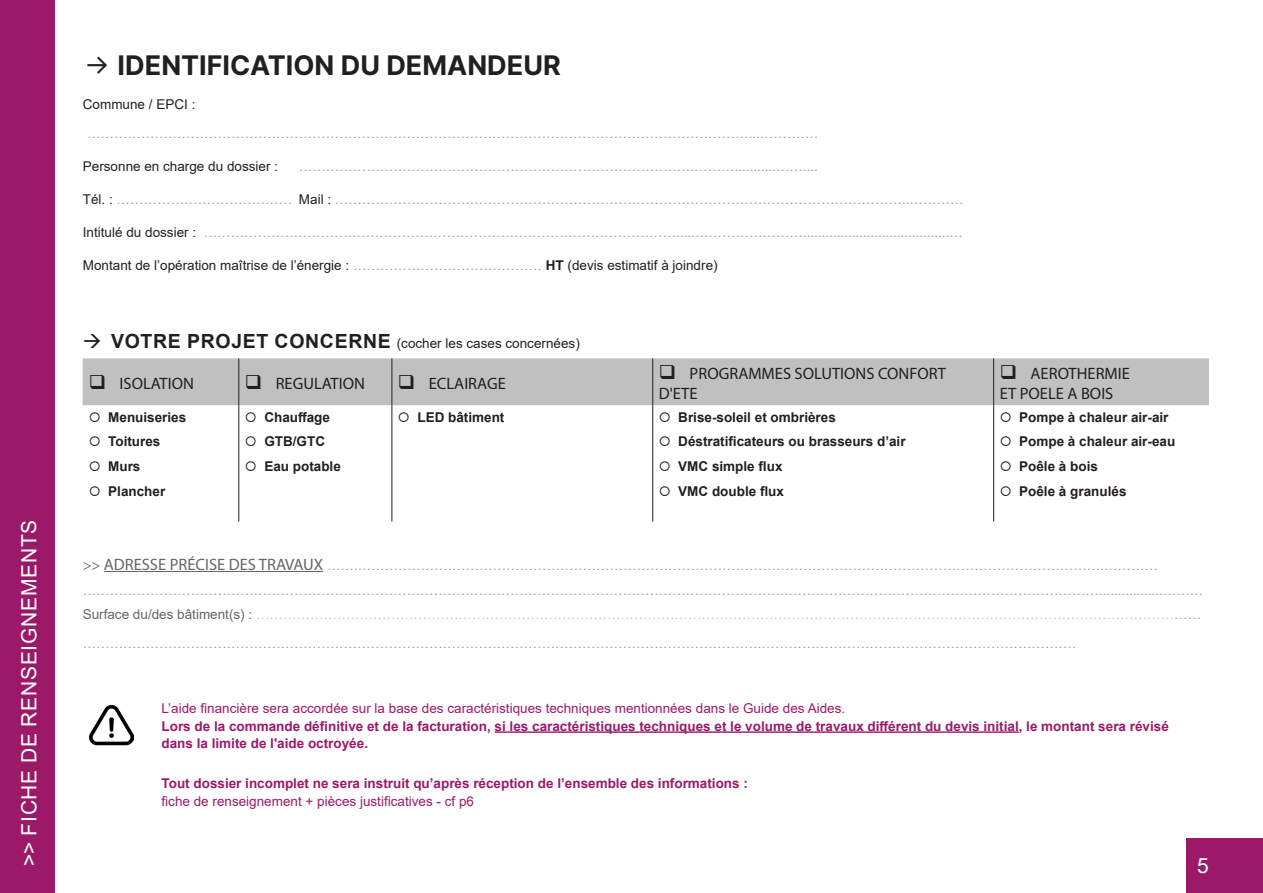
<style>
.page{position:relative;width:1263px;height:893px;background:#fff}
.page>*{position:absolute;margin:0;border:0;box-sizing:border-box;transform-origin:0 0}
.t1{font:700 27px "Inter";color:#231f20}
.t2{font:21px "Arial";letter-spacing:.035em;color:#fff}
.t3{font:16.5px/19.8px "Myriad Pro";color:#231f20}
.t4{font:13.5px "Arial";color:#999}
.t5{font:700 13.5px/17.7px "Arial";color:#9c1969}
.t6{font:700 13.5px "Arial";color:#231f20}
.t7{font:13.5px "Arial";color:#231f20}
.t8{font:13.5px "Arial";color:#9c1969}
.t9{font:13.5px "Arial";color:#c0c0c0}
.s1{font-weight:400}
.s2{color:#231f20}
.s3{color:#999}
.s4{font-weight:700}
.s5{font-weight:700;font-size:19.5px}
.s6{font-family:"Myriad Pro";font-size:15px;color:#666}
.s7{font-family:"Myriad Pro";font-size:16.5px;color:#666}
.s8{color:#666}
</style>
<div class="page">
<div style="left:0;top:0;width:54px;height:893px;background:#9c1969"></div>
<hr style="left:104px;top:571px;width:219px;height:1px;background:#666">
<div style="left:83px;top:358px;width:1126px;height:47px;background:#c0c0c0"></div>
<hr style="left:238px;top:358px;width:1px;height:47px;background:#231f20">
<hr style="left:391px;top:358px;width:1px;height:47px;background:#231f20">
<hr style="left:652px;top:358px;width:1px;height:47px;background:#231f20">
<hr style="left:993px;top:358px;width:1px;height:47px;background:#231f20">
<hr style="left:238px;top:405px;width:1px;height:117px;background:#231f20">
<hr style="left:391px;top:405px;width:1px;height:117px;background:#231f20">
<hr style="left:652px;top:405px;width:1px;height:117px;background:#231f20">
<hr style="left:993px;top:405px;width:1px;height:117px;background:#231f20">
<hr style="left:495px;top:731px;width:524px;height:2px;background:#9c1969">
<div style="left:1186px;top:839px;width:77px;height:54px;background:#9c1969"></div>
<img style="left:89px;top:704px;width:44px;height:42px">
<p class="t2" style="left:15px;top:866px;width:348px;rotate:-90deg">&gt;&gt; FICHE DE RENSEIGNEMENTS</p>
<p class="t1" style="left:84px;top:46px;width:478px"><span class="s1">→</span> IDENTIFICATION DU DEMANDEUR</p>
<p class="t7" style="left:83px;top:95px;width:114px">Commune / EPCI :</p>
<p class="t4" style="left:87px;top:124px;width:732px">…………………………………………………………………………………………………………………………………...………….</p>
<p class="t7" style="left:83px;top:157px;width:197px">Personne en charge du dossier :</p>
<p class="t4" style="left:299px;top:157px;width:521px">…………………………………………………………………………….………...........……....</p>
<p class="t4" style="left:83px;top:190px;width:882px"><span class="s2">Tél. :</span> ………………………………… <span class="s2">Mail :</span> ………………………………………………………………………………………………………………..…………</p>
<p class="t4" style="left:83px;top:223px;width:881px"><span class="s2">Intitulé du dossier :</span> …………………………………………………………………………………………….....…………………….......................................…</p>
<p class="t7" style="left:83px;top:256px;width:636px">Montant de l’opération maîtrise de l’énergie : <span class="s3">……………………………………</span> <span class="s4">HT</span> (devis estimatif à joindre)</p>
<p class="t7" style="left:83px;top:334px;width:499px">→ <span class="s5">VOTRE PROJET CONCERNE</span> (cocher les cases concernées)</p>
<p class="t3" style="left:89px;top:374px;width:107px">❑ ISOLATION</p>
<p class="t3" style="left:245px;top:374px;width:122px">❑ REGULATION</p>
<p class="t3" style="left:398px;top:374px;width:109px">❑ ECLAIRAGE</p>
<p class="t3" style="left:659px;top:364px;width:289px">❑ PROGRAMMES SOLUTIONS CONFORT<br>D'ETE</p>
<p class="t3" style="left:1000px;top:364px;width:132px">❑ AEROTHERMIE</p>
<p class="t3" style="left:1000px;top:384px;width:115px">ET POELE A BOIS</p>
<p class="t6" style="left:89px;top:407px;width:99px">○ Menuiseries</p>
<p class="t6" style="left:89px;top:432px;width:73px">○ Toitures</p>
<p class="t6" style="left:89px;top:457px;width:53px">○ Murs</p>
<p class="t6" style="left:89px;top:481px;width:78px">○ Plancher</p>
<p class="t6" style="left:245px;top:407px;width:87px">○ Chauffage</p>
<p class="t6" style="left:245px;top:432px;width:82px">○ GTB/GTC</p>
<p class="t6" style="left:245px;top:457px;width:98px">○ Eau potable</p>
<p class="t6" style="left:398px;top:407px;width:108px">○ LED bâtiment</p>
<p class="t6" style="left:659px;top:407px;width:179px">○ Brise-soleil et ombrières</p>
<p class="t6" style="left:659px;top:432px;width:248px">○ Déstratificateurs ou brasseurs d’air</p>
<p class="t6" style="left:659px;top:457px;width:125px">○ VMC simple flux</p>
<p class="t6" style="left:659px;top:481px;width:127px">○ VMC double flux</p>
<p class="t6" style="left:1000px;top:407px;width:170px">○ Pompe à chaleur air-air</p>
<p class="t6" style="left:1000px;top:432px;width:177px">○ Pompe à chaleur air-eau</p>
<p class="t6" style="left:1000px;top:457px;width:100px">○ Poêle à bois</p>
<p class="t6" style="left:1000px;top:481px;width:128px">○ Poêle à granulés</p>
<p class="t4" style="left:83px;top:556px;width:1077px"><span class="s6">&gt;&gt;</span> <span class="s7">ADRESSE PRÉCISE DES TRAVAUX</span> …….………………………………………………………………………………………………………………………………………………….…………</p>
<p class="t4" style="left:83px;top:580px;width:1122px">………………………………………………………………………………………………………………………………………….…………………………………………………………….................………</p>
<p class="t9" style="left:83px;top:605px;width:1120px"><span class="s8">Surface du/des bâtiment(s) :</span> ……………………………………………………………………………………………………………………………………………………………………………………<span class="s3">……</span></p>
<p class="t4" style="left:83px;top:634px;width:995px">…………………………………………………………………………………………………………………………………….…………………………………………………………….</p>
<p class="t8" style="left:161px;top:699px;width:685px">L’aide financière sera accordée sur la base des caractéristiques techniques mentionnées dans le Guide des Aides.</p>
<p class="t5" style="left:161px;top:717px;width:1009px">Lors de la commande définitive et de la facturation, si les caractéristiques techniques et le volume de travaux différent du devis initial, le montant sera révisé dans la limite de l'aide octroyée.</p>
<p class="t5" style="left:161px;top:775px;width:588px">Tout dossier incomplet ne sera instruit qu’après réception de l’ensemble des informations :</p>
<p class="t8" style="left:161px;top:792px;width:314px">fiche de renseignement + pièces justificatives - cf p6</p>
<p class="t2" style="left:1197px;top:851px;width:13px">5</p>
</div>
